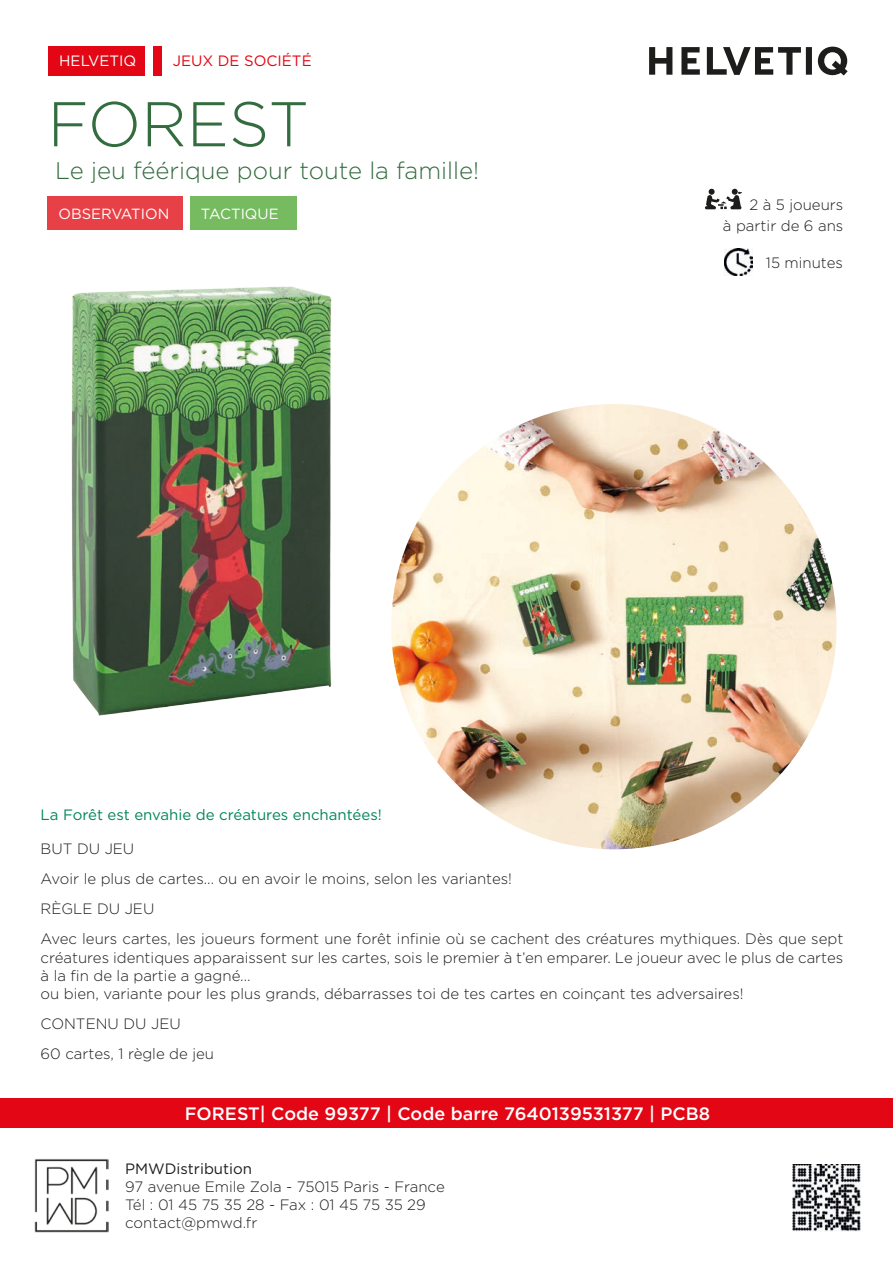
<style>
.page{position:relative;width:893px;height:1263px;background:#fff}
.page>*{position:absolute;margin:0;border:0;box-sizing:border-box;transform-origin:0 0}
.t1{font:300 63px "Gotham";color:#336c3f}
.t2{font:300 24px "Gotham";color:#336c3f}
.t3{font:500 18px "Gotham";color:#fff}
.Style_de_paragraphe{font:300 15px/18px "Gotham";color:#1d1d1b}
.t4{font:15px "Gotham";color:#00865b}
.t5{font:15px "Gotham";color:#1d1d1b}
.t6{font:15px "Gotham";color:#e30614}
.t7{font:15px "Gotham";color:#fff}
.t8{font:14.7px "Gotham";color:#fff}
</style>
<div class="page">
<div style="left:0;top:1098px;width:893px;height:30px;background:#e30614"></div>
<img style="left:793px;top:1164px;width:68px;height:68px">
<img style="left:34px;top:1159px;width:74px;height:73px">
<div style="left:49px;top:46px;width:96px;height:30px;background:#e30614"></div>
<div style="left:153px;top:46px;width:9px;height:30px;background:#e30614"></div>
<svg style="left:649px;top:47px;width:23px;height:28px"></svg>
<svg style="left:681px;top:47px;width:19px;height:28px"></svg>
<svg style="left:707px;top:47px;width:105px;height:28px"></svg>
<svg style="left:818px;top:47px;width:30px;height:29px"></svg>
<img style="left:71px;top:286px;width:261px;height:430px">
<img style="left:725px;top:248px;width:27px;height:28px">
<div style="left:48px;top:196px;width:135px;height:33px;background:#e74147"></div>
<div style="left:190px;top:196px;width:106px;height:33px;background:#76bb5f"></div>
<div style="left:708px;top:189px;width:7px;height:6px;background:#1d1d1b;border-radius:50%"></div>
<div style="left:731px;top:189px;width:7px;height:6px;background:#1d1d1b;border-radius:50%"></div>
<svg style="left:705px;top:192px;width:37px;height:17px"></svg>
<img style="left:391px;top:404px;width:445px;height:445px;border-radius:223px">
<p class="t7" style="left:59px;top:51px;width:79px">HELVETIQ</p>
<p class="t6" style="left:173px;top:51px;width:140px">JEUX DE SOCIÉTÉ</p>
<p class="t1" style="left:48px;top:84px;width:263px">FOREST</p>
<p class="t2" style="left:55px;top:155px;width:425px">Le jeu féérique pour toute la famille!</p>
<p class="t8" style="left:59px;top:205px;width:112px">OBSERVATION</p>
<p class="t8" style="left:201px;top:205px;width:79px">TACTIQUE</p>
<p class="Style_de_paragraphe" style="left:749px;top:195px;width:95px">2 à 5 joueurs</p>
<p class="Style_de_paragraphe" style="left:723px;top:216px;width:122px">à partir de 6 ans</p>
<p class="Style_de_paragraphe" style="left:766px;top:254px;width:78px">15 minutes</p>
<p class="t4" style="left:41px;top:805px;width:343px">La Forêt est envahie de créatures enchantées!</p>
<p class="Style_de_paragraphe" style="left:41px;top:840px;width:95px">BUT DU JEU</p>
<p class="Style_de_paragraphe" style="left:41px;top:870px;width:473px">Avoir le plus de cartes... ou en avoir le moins, selon les variantes!</p>
<p class="Style_de_paragraphe" style="left:41px;top:900px;width:115px">RÈGLE DU JEU</p>
<p class="Style_de_paragraphe" style="left:41px;top:930px;width:804px;text-align:justify">Avec leurs cartes, les joueurs forment une forêt infinie où se cachent des créatures mythiques. Dès que sept créatures identiques apparaissent sur les cartes, sois le premier à t’en emparer. Le joueur avec le plus de cartes à la fin de la partie a gagné...</p>
<p class="Style_de_paragraphe" style="left:41px;top:984px;width:704px">ou bien, variante pour les plus grands, débarrasses toi de tes cartes en coinçant tes adversaires!</p>
<p class="Style_de_paragraphe" style="left:41px;top:1014px;width:142px">CONTENU DU JEU</p>
<p class="Style_de_paragraphe" style="left:41px;top:1044px;width:175px">60 cartes, 1 règle de jeu</p>
<p class="t3" style="left:185px;top:1101px;width:527px">FOREST| Code 99377 | Code barre 7640139531377 | PCB8</p>
<p class="t5" style="left:125px;top:1159px;width:128px">PMWDistribution</p>
<p class="Style_de_paragraphe" style="left:125px;top:1177px;width:321px">97 avenue Emile Zola - 75015 Paris - France<br>Tél : 01 45 75 35 28 - Fax : 01 45 75 35 29 contact@pmwd.fr</p>
</div>
